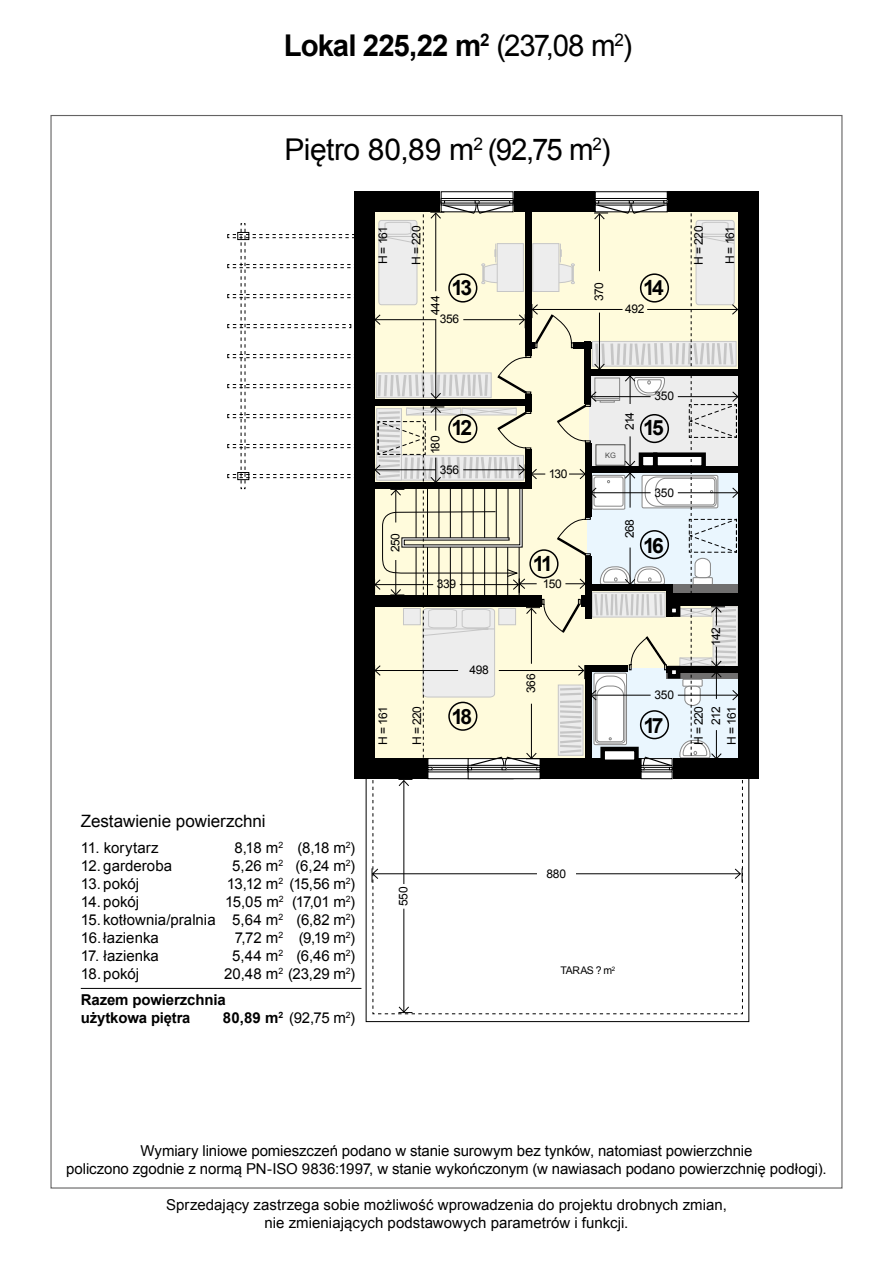
<style>
.page{position:relative;width:893px;height:1263px;background:#fff}
.page>*{position:absolute;margin:0;border:0;box-sizing:border-box;transform-origin:0 0}
.t1{font:700 30px "Arial";letter-spacing:-.035em;color:#000}
.t2{font:30px "Arial";letter-spacing:-.015em;color:#000}
.t3{font:700 21px "Arial";letter-spacing:-.125em;color:#000}
.t4{font:17.1px "Arial";color:#000}
.t5{font:15px/18px "Arial";color:#000;text-align:center}
.t6{font:700 15px/26.1px "Arial";letter-spacing:-.01em;color:#000}
.t7{font:12px "Arial";letter-spacing:-.03em;color:#000}
.t8{font:10.5px "Arial";letter-spacing:-.025em;color:#000}
.t9{font:7.5px "Arial";color:#4a4a49}
.s1{font-weight:400}
.s2{font-weight:700}
</style>
<div class="page">
<div style="left:354px;top:758px;width:74px;height:21px;background:#000"></div>
<div style="left:354px;top:684px;width:21px;height:92px;background:#000"></div>
<svg style="left:227px;top:223px;width:127px;height:266px"></svg>
<div style="left:738px;top:199px;width:21px;height:299px;background:#000"></div>
<div style="left:738px;top:482px;width:21px;height:297px;background:#000"></div>
<div style="left:354px;top:199px;width:21px;height:496px;background:#000"></div>
<div style="left:354px;top:191px;width:86px;height:21px;background:#000"></div>
<div style="left:667px;top:191px;width:92px;height:21px;background:#000"></div>
<div style="left:441px;top:198px;width:72px;height:7px;border:1px solid #000"></div>
<div style="left:514px;top:191px;width:86px;height:21px;background:#000"></div>
<div style="left:595px;top:192px;width:72px;height:20px;background:#fff"></div>
<div style="left:595px;top:198px;width:73px;height:7px;border:1px solid #000"></div>
<svg style="left:372px;top:200px;width:371px;height:814px"></svg>
<hr style="left:81px;top:988px;width:280px;height:1px;background:#000">
<h1 class="t1" style="left:284px;top:25px;width:350px">Lokal 225,22 m<sup>2</sup> <span class="s1">(237,08 m</span><sup>2</sup><span class="s1">)</span></h1>
<h1 class="t2" style="left:284px;top:130px;width:328px">Piętro 80,89 m<sup>2</sup> (92,75 m<sup>2</sup>)</h1>
<p class="t7" style="left:375px;top:264px;width:40px;rotate:-90deg">H = 161</p>
<p class="t7" style="left:408px;top:265px;width:41px;rotate:-90deg">H = 220</p>
<p class="t7" style="left:691px;top:265px;width:41px;rotate:-90deg">H = 220</p>
<p class="t7" style="left:722px;top:264px;width:40px;rotate:-90deg">H = 161</p>
<h2 class="t3" style="left:451px;top:273px;width:22px">13</h2>
<p class="t7" style="left:427px;top:315px;width:22px;rotate:-90deg">444</p>
<p class="t7" style="left:440px;top:311px;width:21px">356</p>
<p class="t7" style="left:591px;top:301px;width:20px;rotate:-90deg">370</p>
<h2 class="t3" style="left:643px;top:273px;width:22px">14</h2>
<p class="t7" style="left:625px;top:301px;width:21px">492</p>
<p class="t7" style="left:655px;top:388px;width:21px">350</p>
<p class="t7" style="left:427px;top:454px;width:20px;rotate:-90deg">180</p>
<p class="t7" style="left:622px;top:430px;width:20px;rotate:-90deg">214</p>
<h2 class="t3" style="left:451px;top:414px;width:22px">12</h2>
<h2 class="t3" style="left:643px;top:414px;width:22px">15</h2>
<p class="t9" style="left:605px;top:450px;width:12px">KG</p>
<p class="t7" style="left:387px;top:552px;width:21px;rotate:-90deg">250</p>
<p class="t7" style="left:440px;top:461px;width:21px">356</p>
<p class="t7" style="left:437px;top:576px;width:21px">339</p>
<p class="t7" style="left:375px;top:745px;width:40px;rotate:-90deg">H = 161</p>
<p class="t7" style="left:409px;top:745px;width:41px;rotate:-90deg">H = 220</p>
<p class="t4" style="left:81px;top:809px;width:186px">Zestawienie powierzchni</p>
<p class="t5" style="left:81px;top:839px;width:79px">11. korytarz</p>
<p class="t5" style="left:234px;top:839px;width:122px">8,18 m<sup>2</sup> (8,18 m<sup>2</sup>)</p>
<p class="t5" style="left:81px;top:857px;width:93px">12. garderoba</p>
<p class="t5" style="left:232px;top:857px;width:125px">5,26 m<sup>2</sup> (6,24 m<sup>2</sup>)</p>
<p class="t5" style="left:81px;top:875px;width:60px">13. pokój</p>
<p class="t5" style="left:227px;top:875px;width:130px">13,12 m<sup>2</sup> (15,56 m<sup>2</sup>)</p>
<p class="t5" style="left:81px;top:893px;width:60px">14. pokój</p>
<p class="t5" style="left:225px;top:893px;width:132px">15,05 m<sup>2</sup> (17,01 m<sup>2</sup>)</p>
<p class="t5" style="left:81px;top:911px;width:276px">15. kotłownia/pralnia 5,64 m<sup>2</sup> (6,82 m<sup>2</sup>)</p>
<p class="t5" style="left:81px;top:929px;width:80px">16. łazienka</p>
<p class="t5" style="left:235px;top:929px;width:122px">7,72 m<sup>2</sup> (9,19 m<sup>2</sup>)</p>
<p class="t5" style="left:81px;top:947px;width:80px">17. łazienka</p>
<p class="t5" style="left:232px;top:947px;width:125px">5,44 m<sup>2</sup> (6,46 m<sup>2</sup>)</p>
<p class="t5" style="left:81px;top:965px;width:60px">18.pokój</p>
<p class="t6" style="left:81px;top:961px;width:276px;text-indent:143px"><span class="s1">20,48 m</span><sup>2</sup> <span class="s1">(23,29 m</span><sup>2</sup><span class="s1">)<br></span>Razem powierzchnia</p>
<p class="t6" style="left:81px;top:1005px;width:111px">użytkowa piętra</p>
<p class="t5" style="left:223px;top:1009px;width:134px"><span class="s2">80,89 m</span><sup>2</sup> (92,75 m<sup>2</sup>)</p>
<p class="t7" style="left:395px;top:906px;width:21px;rotate:-90deg">550</p>
<p class="t7" style="left:470px;top:662px;width:21px">498</p>
<h2 class="t3" style="left:451px;top:703px;width:22px">18</h2>
<p class="t7" style="left:549px;top:466px;width:20px">130</p>
<h2 class="t3" style="left:533px;top:549px;width:22px">11</h2>
<p class="t7" style="left:543px;top:575px;width:20px">150</p>
<p class="t7" style="left:523px;top:693px;width:21px;rotate:-90deg">366</p>
<p class="t7" style="left:622px;top:538px;width:21px;rotate:-90deg">268</p>
<p class="t7" style="left:655px;top:484px;width:21px">350</p>
<h2 class="t3" style="left:643px;top:531px;width:22px">16</h2>
<p class="t7" style="left:655px;top:687px;width:21px">350</p>
<h2 class="t3" style="left:643px;top:711px;width:22px">17</h2>
<p class="t7" style="left:708px;top:646px;width:20px;rotate:-90deg">142</p>
<p class="t7" style="left:691px;top:745px;width:41px;rotate:-90deg">H = 220</p>
<p class="t7" style="left:724px;top:745px;width:40px;rotate:-90deg">H = 161</p>
<p class="t7" style="left:708px;top:724px;width:20px;rotate:-90deg">212</p>
<p class="t7" style="left:547px;top:865px;width:21px">880</p>
<p class="t8" style="left:560px;top:964px;width:56px">TARAS ? m<sup>2</sup></p>
<p class="t5" style="left:66px;top:1142px;width:762px">Wymiary liniowe pomieszczeń podano w stanie surowym bez tynków, natomiast powierzchnie<br>policzono zgodnie z normą PN-ISO 9836:1997, w stanie wykończonym (w nawiasach podano powierzchnię podłogi).</p>
<p class="t5" style="left:166px;top:1196px;width:562px">Sprzedający zastrzega sobie możliwość wprowadzenia do projektu drobnych zmian, nie zmieniających podstawowych parametrów i funkcji.</p>
</div>
